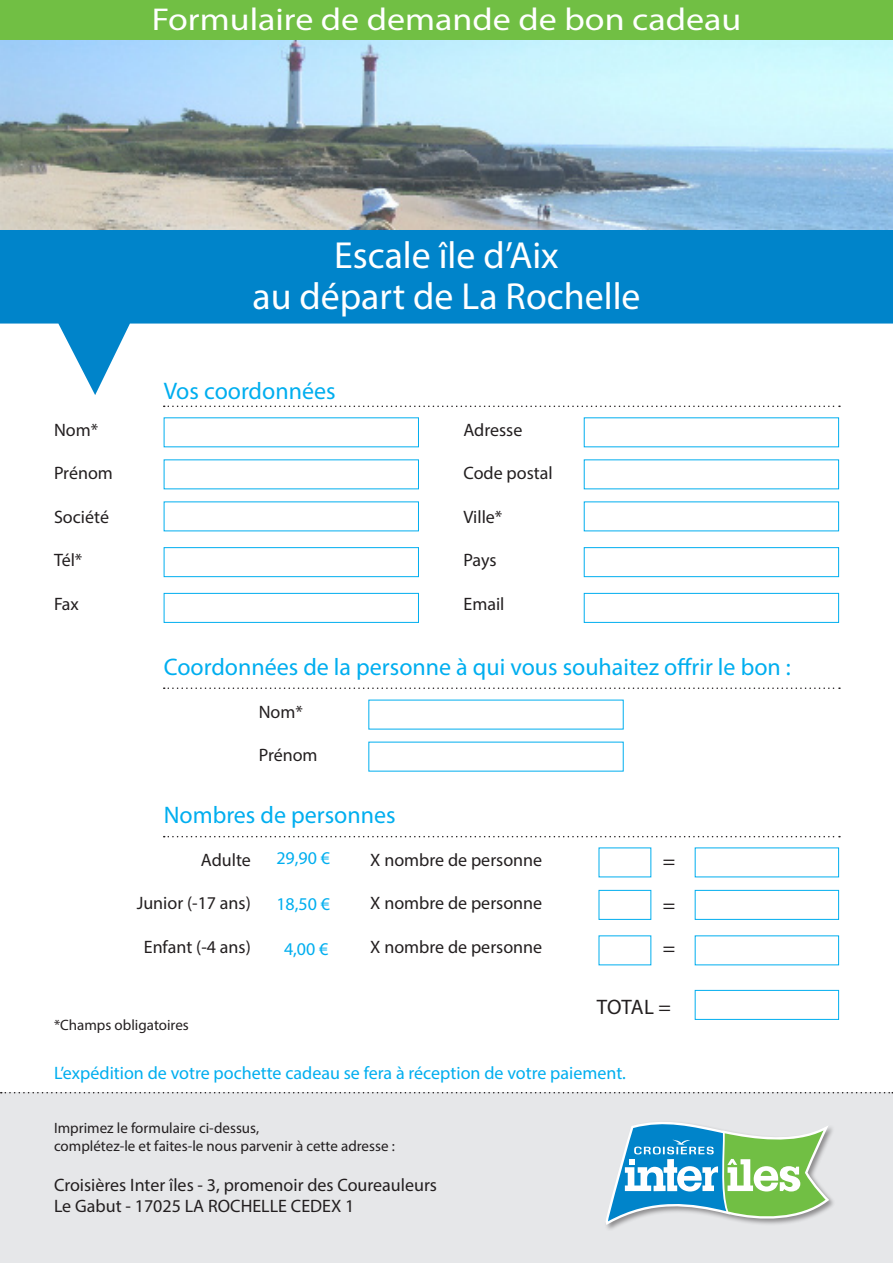
<style>
.page{position:relative;width:893px;height:1263px;background:#fff}
.page>*{position:absolute;margin:0;border:0;box-sizing:border-box;transform-origin:0 0}
.t1{font:37.8px/40.5px "Myriad Pro";color:#fff;text-align:center}
.t2{font:31.65px "Myriad Pro";color:#fff;scale:1.14 1}
.t3{font:24px "Myriad Pro";color:#00aeef}
.t4{font:21px "Myriad Pro";letter-spacing:-.005em;color:#231f20}
.t5{font:18px/21.6px "Myriad Pro";color:#231f20}
.t6{font:18px "Myriad Pro";color:#00aeef}
.t7{font:15px/18px "Myriad Pro";color:#231f20}
</style>
<div class="page">
<div style="left:0;top:1093px;width:893px;height:170px;background:#e6e7e9"></div>
<img style="left:0;top:39px;width:893px;height:191px">
<svg style="left:0;top:230px;width:893px;height:165px;fill:#0084ca"></svg>
<svg style="left:606px;top:1122px;width:223px;height:103px"></svg>
<div style="left:0;top:0;width:893px;height:39px;background:#71bf44"></div>
<div style="left:164px;top:547px;width:255px;height:30px;border:1px solid #00aeef"></div>
<div style="left:584px;top:547px;width:255px;height:30px;border:1px solid #00aeef"></div>
<div style="left:164px;top:593px;width:255px;height:30px;border:1px solid #00aeef"></div>
<div style="left:584px;top:593px;width:255px;height:30px;border:1px solid #00aeef"></div>
<div style="left:599px;top:890px;width:52px;height:30px;border:1px solid #00aeef"></div>
<div style="left:695px;top:890px;width:144px;height:30px;border:1px solid #00aeef"></div>
<div style="left:695px;top:990px;width:144px;height:30px;border:1px solid #00aeef"></div>
<svg style="left:164px;top:406px;width:676px;height:1px"></svg>
<svg style="left:164px;top:687px;width:676px;height:2px"></svg>
<svg style="left:1px;top:1092px;width:892px;height:1px"></svg>
<svg style="left:164px;top:836px;width:676px;height:1px"></svg>
<p class="t2" style="left:152px;top:-1px;width:519px">Formulaire de demande de bon cadeau</p>
<p class="t1" style="left:252px;top:235px;width:390px">Escale île d’Aix<br>au départ de La Rochelle</p>
<p class="t5" style="left:54px;top:418px;width:46px">Nom*</p>
<p class="t5" style="left:54px;top:462px;width:60px">Prénom</p>
<p class="t5" style="left:54px;top:505px;width:57px">Société</p>
<p class="t5" style="left:54px;top:549px;width:30px">Tél*</p>
<p class="t5" style="left:54px;top:592px;width:26px">Fax</p>
<p class="t3" style="left:164px;top:376px;width:173px">Vos coordonnées</p>
<p class="t5" style="left:463px;top:418px;width:60px">Adresse</p>
<p class="t5" style="left:463px;top:462px;width:91px">Code postal</p>
<p class="t5" style="left:463px;top:505px;width:40px">Ville*</p>
<p class="t5" style="left:463px;top:549px;width:35px">Pays</p>
<p class="t5" style="left:463px;top:592px;width:43px">Email</p>
<p class="t3" style="left:164px;top:652px;width:629px">Coordonnées de la personne à qui vous souhaitez offrir le bon :</p>
<p class="t5" style="left:259px;top:701px;width:46px">Nom*</p>
<p class="t5" style="left:259px;top:744px;width:60px">Prénom</p>
<p class="t3" style="left:164px;top:800px;width:233px">Nombres de personnes</p>
<p class="t5" style="left:201px;top:848px;width:51px">Adulte</p>
<p class="t5" style="left:137px;top:892px;width:116px">Junior (-17 ans)</p>
<p class="t5" style="left:144px;top:935px;width:109px">Enfant (-4 ans)</p>
<p class="t6" style="left:276px;top:847px;width:55px">29,90 €</p>
<p class="t6" style="left:276px;top:892px;width:55px">18,50 €</p>
<p class="t6" style="left:284px;top:938px;width:46px">4,00 €</p>
<p class="t5" style="left:370px;top:848px;width:174px">X nombre de personne</p>
<p class="t5" style="left:370px;top:892px;width:174px">X nombre de personne</p>
<p class="t5" style="left:370px;top:935px;width:174px">X nombre de personne</p>
<p class="t4" style="left:663px;top:848px;width:14px">=</p>
<p class="t4" style="left:663px;top:891px;width:14px">=</p>
<p class="t4" style="left:663px;top:935px;width:14px">=</p>
<p class="t4" style="left:597px;top:994px;width:76px">TOTAL =</p>
<p class="t7" style="left:54px;top:1015px;width:136px">*Champs obligatoires</p>
<p class="t6" style="left:54px;top:1062px;width:573px">L’expédition de votre pochette cadeau se fera à réception de votre paiement.</p>
<p class="t7" style="left:54px;top:1119px;width:342px">Imprimez le formulaire ci-dessus,<br>complétez-le et faites-le nous parvenir à cette adresse :</p>
<p class="t5" style="left:54px;top:1174px;width:385px">Croisières Inter îles - 3, promenoir des Coureauleurs<br>Le Gabut - 17025 LA ROCHELLE CEDEX 1</p>
</div>
